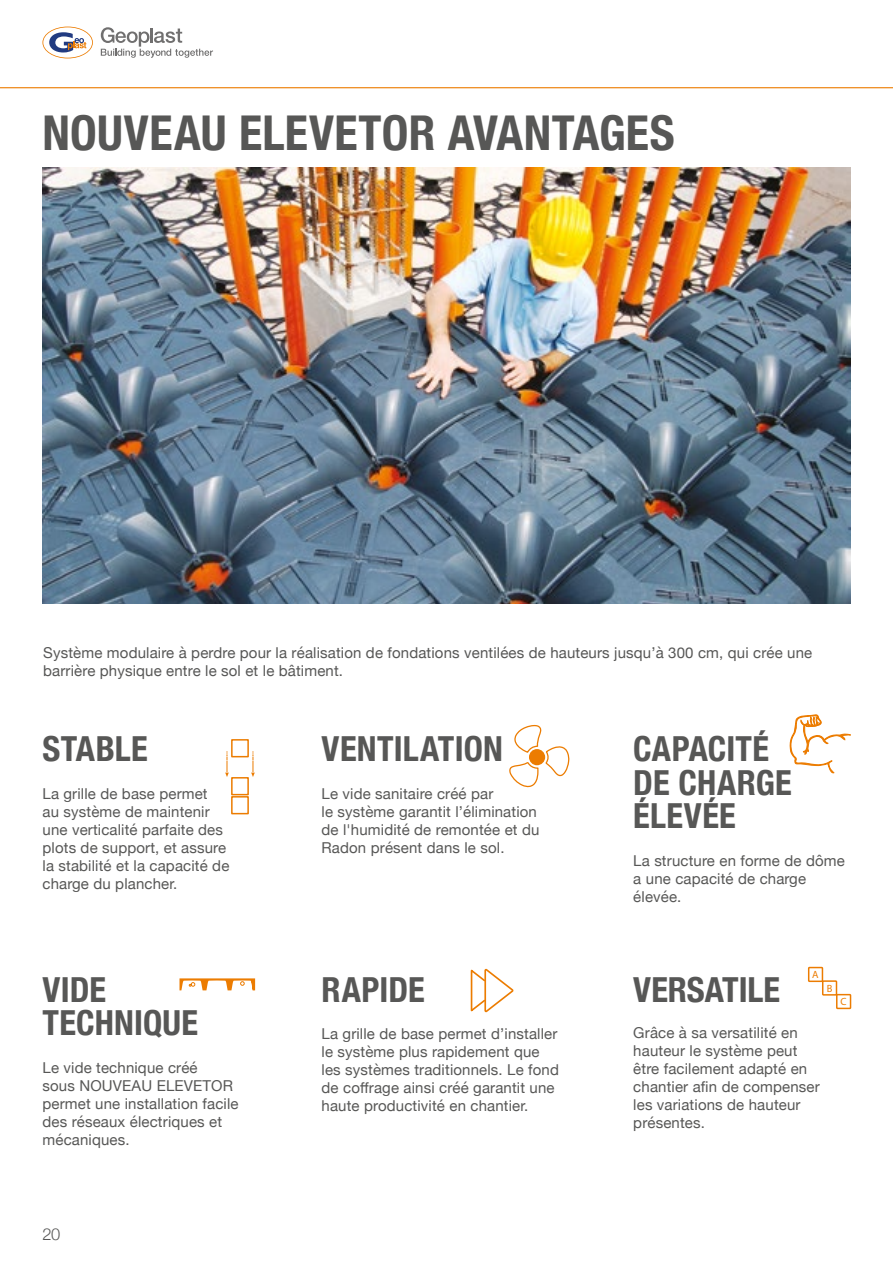
<style>
.page{position:relative;width:893px;height:1263px;background:#fff}
.page>*{position:absolute;margin:0;border:0;box-sizing:border-box;transform-origin:0 0}
.t1{font:700 condensed 48px "Helvetica Neue";letter-spacing:.005em;color:#575756}
.t2{font:700 condensed 34.5px/33.5px "Helvetica Neue";letter-spacing:.005em;color:#575756}
.t3{font:300 16.5px "Helvetica Neue";color:#575756}
.t4{font:15px/18px "Helvetica Neue";letter-spacing:.01em;color:#575756}
.t5{font:10.5px "Myriad Pro";color:#ec7c01}
</style>
<div class="page">
<hr style="left:0;top:87px;width:893px;height:1px;background:#ec7c01">
<svg style="left:42px;top:27px;width:51px;height:31px"></svg>
<svg style="left:101px;top:27px;width:112px;height:31px"></svg>
<svg style="left:790px;top:715px;width:61px;height:58px"></svg>
<svg style="left:470px;top:968px;width:43px;height:45px"></svg>
<svg style="left:179px;top:978px;width:76px;height:12px"></svg>
<img style="left:43px;top:168px;width:807px;height:435px">
<div style="left:836px;top:994px;width:15px;height:15px;border:2px solid #ec7c01"></div>
<div style="left:822px;top:980px;width:15px;height:15px;border:2px solid #ec7c01"></div>
<div style="left:808px;top:967px;width:15px;height:15px;border:2px solid #ec7c01"></div>
<div style="left:231px;top:796px;width:18px;height:18px;border:2px solid #ec7c01"></div>
<div style="left:231px;top:777px;width:18px;height:18px;border:2px solid #ec7c01"></div>
<div style="left:231px;top:739px;width:18px;height:18px;border:2px solid #ec7c01"></div>
<svg style="left:225px;top:751px;width:4px;height:26px"></svg>
<svg style="left:251px;top:751px;width:4px;height:26px"></svg>
<svg style="left:509px;top:724px;width:61px;height:64px"></svg>
<div style="left:529px;top:749px;width:16px;height:16px;background:#ec7c01;border-radius:50%"></div>
<h1 class="t1" style="left:43px;top:93px;width:634px">NOUVEAU ELEVETOR AVANTAGES</h1>
<p class="t4" style="left:43px;top:644px;width:770px">Système modulaire à perdre pour la réalisation de fondations ventilées de hauteurs jusqu’à 300 cm, qui crée une barrière physique entre le sol et le bâtiment.</p>
<h2 class="t2" style="left:43px;top:730px;width:107px">STABLE</h2>
<p class="t4" style="left:43px;top:785px;width:188px">La grille de base permet<br>au système de maintenir une verticalité parfaite des plots de support, et assure la stabilité et la capacité de charge du plancher.</p>
<h2 class="t2" style="left:43px;top:970px;width:157px">VIDE<br>TECHNIQUE</h2>
<p class="t4" style="left:43px;top:1059px;width:198px">Le vide technique créé<br>sous NOUVEAU ELEVETOR permet une installation facile des réseaux électriques et mécaniques.</p>
<p class="t3" style="left:43px;top:1220px;width:19px">20</p>
<h2 class="t2" style="left:322px;top:730px;width:183px">VENTILATION</h2>
<p class="t4" style="left:322px;top:785px;width:219px">Le vide sanitaire créé par<br>le système garantit l’élimination de l'humidité de remontée et du<br>Radon présent dans le sol.</p>
<h2 class="t2" style="left:322px;top:970px;width:105px">RAPIDE</h2>
<p class="t4" style="left:322px;top:1025px;width:239px">La grille de base permet d’installer le système plus rapidement que les systèmes traditionnels. Le fond de coffrage ainsi créé garantit une haute productivité en chantier.</p>
<h2 class="t2" style="left:633px;top:730px;width:160px">CAPACITÉ<br>DE CHARGE<br>ÉLEVÉE</h2>
<p class="t4" style="left:633px;top:852px;width:213px">La structure en forme de dôme a une capacité de charge élevée.</p>
<p class="t5" style="left:812px;top:968px;width:8px">A</p>
<h2 class="t2" style="left:633px;top:970px;width:148px">VERSATILE</h2>
<p class="t4" style="left:633px;top:1024px;width:188px">Grâce à sa versatilité en hauteur le système peut être facilement adapté en chantier afin de compenser les variations de hauteur présentes.</p>
<p class="t5" style="left:827px;top:982px;width:7px">B</p>
<p class="t5" style="left:840px;top:995px;width:8px">C</p>
</div>
